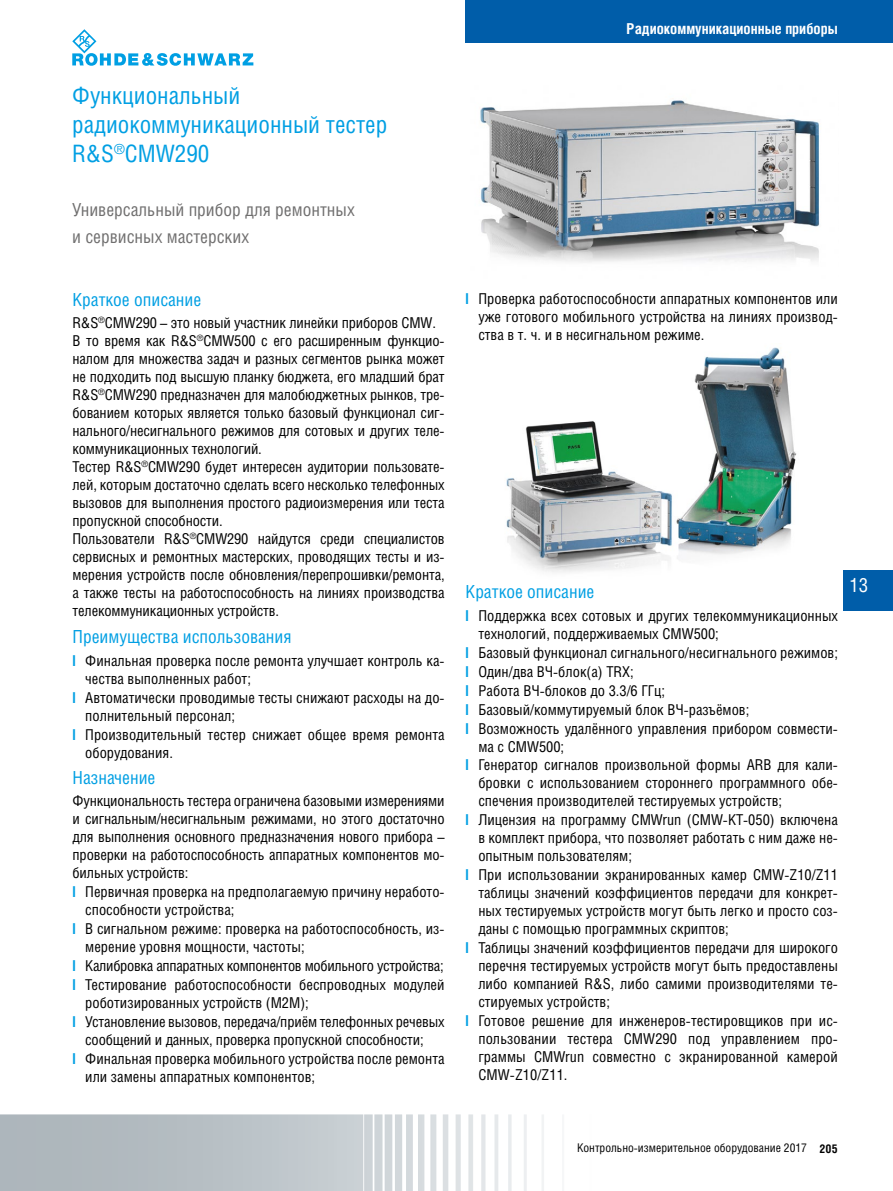
<style>
.page{position:relative;width:893px;height:1191px;background:#fff}
.page>*{position:absolute;margin:0;border:0;box-sizing:border-box;transform-origin:0 0}
.t1{font:24px/28.8px "Helios Cond C";color:#009fe3}
.t2{font:19.5px "Helios Cond C";color:#fff}
.t3{font:18px "Helios Cond C";color:#009fe3}
.t4{font:18px/27px "Helios Cond C";color:#706f6f}
.t5{font:15px/18px "Helios Cond C";color:#000}
.t6{font:15px "Helios Cond C";letter-spacing:-.02em;color:#000}
.t7{font:700 15px "Helios Cond C";color:#fff}
.t8{font:12px "Helios Cond C";color:#000}
.s1{font-weight:700;color:#009fe3}
.s2{font-weight:700}
</style>
<div class="page">
<svg style="left:0;top:1114px;width:544px;height:77px"></svg>
<div style="left:466px;top:0;width:427px;height:43px;background:#005da9"></div>
<svg style="left:72px;top:29px;width:181px;height:37px"></svg>
<div style="left:843px;top:570px;width:50px;height:41px;background:#005da9"></div>
<img style="left:506px;top:347px;width:291px;height:225px">
<img style="left:480px;top:100px;width:340px;height:162px">
<h1 class="t1" style="left:72px;top:81px;width:316px">Функциональный радиокоммуникационный тестер<br>R&amp;S<sup>®</sup>CMW290</h1>
<p class="t4" style="left:72px;top:195px;width:284px">Универсальный прибор для ремонтных и сервисных мастерских</p>
<p class="t3" style="left:73px;top:289px;width:130px">Краткое описание</p>
<p class="t5" style="left:73px;top:313px;width:374px">R&amp;S<sup>®</sup>CMW290 – это новый участник линейки приборов CMW.<br>В то время как R&amp;S<sup>®</sup>CMW500 с его расширенным функцио&shy;налом для множества задач и разных сегментов рынка может не подходить под высшую планку бюджета, его младший брат R&amp;S<sup>®</sup>CMW290 предназначен для малобюджетных рынков, тре&shy;бованием которых является только базовый функционал сиг&shy;нального/несигнального режимов для сотовых и других теле&shy;коммуникационных технологий.<br>Тестер R&amp;S<sup>®</sup>CMW290 будет интересен аудитории пользовате&shy;лей, которым достаточно сделать всего несколько телефонных вызовов для выполнения простого радиоизмерения или теста пропускной способности.<br>Пользователи R&amp;S<sup>®</sup>CMW290 найдутся среди специалистов сервисных и ремонтных мастерских, проводящих тесты и из&shy;мерения устройств после обновления/перепрошивки/ремонта, а также тесты на работоспособность на линиях производства телекоммуникационных устройств.</p>
<p class="t3" style="left:73px;top:625px;width:221px">Преимущества использования</p>
<p class="t5" style="left:73px;top:651px;width:374px"><span class="s1">l</span> Финальная проверка после ремонта улучшает контроль ка-</p>
<p class="t5" style="left:85px;top:669px;width:167px">чества выполненных работ;</p>
<p class="t5" style="left:73px;top:688px;width:374px"><span class="s1">l</span> Автоматически проводимые тесты снижают расходы на до-</p>
<p class="t5" style="left:85px;top:706px;width:151px">полнительный персонал;</p>
<p class="t5" style="left:73px;top:725px;width:374px"><span class="s1">l</span> Производительный тестер снижает общее время ремонта</p>
<p class="t5" style="left:85px;top:743px;width:89px">оборудования.</p>
<p class="t3" style="left:73px;top:767px;width:84px">Назначение</p>
<p class="t5" style="left:73px;top:791px;width:374px">Функциональность тестера ограничена базовыми измерениями</p>
<p class="t5" style="left:73px;top:809px;width:374px">и сигнальным/несигнальным режимами, но этого достаточно</p>
<p class="t5" style="left:73px;top:827px;width:374px">для выполнения основного предназначения нового прибора –</p>
<p class="t5" style="left:73px;top:845px;width:374px">проверки на работоспособность аппаратных компонентов мо-</p>
<p class="t5" style="left:73px;top:863px;width:117px">бильных устройств:</p>
<p class="t5" style="left:73px;top:882px;width:374px"><span class="s1">l</span> Первичная проверка на предполагаемую причину неработо-</p>
<p class="t5" style="left:85px;top:900px;width:151px">способности устройства;</p>
<p class="t5" style="left:73px;top:919px;width:374px"><span class="s1">l</span> В сигнальном режиме: проверка на работоспособность, из-</p>
<p class="t5" style="left:85px;top:937px;width:221px">мерение уровня мощности, частоты;</p>
<p class="t6" style="left:73px;top:956px;width:373px"><span class="s1">l</span> Калибровка аппаратных компонентов мобильного устройства;</p>
<p class="t5" style="left:73px;top:975px;width:374px"><span class="s1">l</span> Тестирование работоспособности беспроводных модулей</p>
<p class="t5" style="left:85px;top:993px;width:225px">роботизированных устройств (M2M);</p>
<p class="t5" style="left:73px;top:1012px;width:374px"><span class="s1">l</span> Установление вызовов, передача/приём телефонных речевых</p>
<p class="t5" style="left:85px;top:1030px;width:340px">сообщений и данных, проверка пропускной способности;</p>
<p class="t5" style="left:73px;top:1049px;width:374px"><span class="s1">l</span> Финальная проверка мобильного устройства после ремонта</p>
<p class="t5" style="left:85px;top:1067px;width:231px">или замены аппаратных компонентов;</p>
<p class="t7" style="left:627px;top:20px;width:213px">Радиокоммуникационные приборы</p>
<p class="t5" style="left:478px;top:289px;width:361px;text-align:justify;text-indent:-13px"><span class="s1">l</span> Проверка работоспособности аппаратных компонентов или уже готового мобильного устройства на линиях производ&shy;ства в т. ч. и в несигнальном режиме.</p>
<p class="t3" style="left:466px;top:581px;width:130px">Краткое описание</p>
<p class="t5" style="left:466px;top:606px;width:374px"><span class="s1">l</span> Поддержка всех сотовых и других телекоммуникационных</p>
<p class="t5" style="left:478px;top:624px;width:242px">технологий, поддерживаемых CMW500;</p>
<p class="t5" style="left:466px;top:643px;width:374px"><span class="s1">l</span> Базовый функционал сигнального/несигнального режимов;</p>
<p class="t5" style="left:466px;top:662px;width:169px"><span class="s1">l</span> Один/два ВЧ-блок(а) TRX;</p>
<p class="t5" style="left:466px;top:681px;width:201px"><span class="s1">l</span> Работа ВЧ-блоков до 3.3/6 ГГц;</p>
<p class="t5" style="left:466px;top:700px;width:285px"><span class="s1">l</span> Базовый/коммутируемый блок ВЧ-разъёмов;</p>
<p class="t5" style="left:466px;top:719px;width:374px"><span class="s1">l</span> Возможность удалённого управления прибором совмести-</p>
<p class="t5" style="left:478px;top:737px;width:87px">ма с CMW500;</p>
<p class="t5" style="left:466px;top:755px;width:374px"><span class="s1">l</span> Генератор сигналов произвольной формы ARB для кали-</p>
<p class="t5" style="left:478px;top:773px;width:361px">бровки с использованием стороннего программного обе-</p>
<p class="t5" style="left:478px;top:791px;width:305px">спечения производителей тестируемых устройств;</p>
<p class="t5" style="left:466px;top:810px;width:374px"><span class="s1">l</span> Лицензия на программу CMWrun (CMW-KT-050) включена</p>
<p class="t5" style="left:478px;top:828px;width:361px">в комплект прибора, что позволяет работать с ним даже не-</p>
<p class="t5" style="left:478px;top:846px;width:155px">опытным пользователям;</p>
<p class="t5" style="left:466px;top:865px;width:374px"><span class="s1">l</span> При использовании экранированных камер CMW-Z10/Z11</p>
<p class="t5" style="left:478px;top:883px;width:361px">таблицы значений коэффициентов передачи для конкрет-</p>
<p class="t5" style="left:478px;top:901px;width:361px">ных тестируемых устройств могут быть легко и просто соз-</p>
<p class="t5" style="left:478px;top:919px;width:252px">даны с помощью программных скриптов;</p>
<p class="t5" style="left:466px;top:938px;width:374px"><span class="s1">l</span> Таблицы значений коэффициентов передачи для широкого</p>
<p class="t5" style="left:478px;top:956px;width:361px">перечня тестируемых устройств могут быть предоставлены</p>
<p class="t5" style="left:478px;top:974px;width:361px">либо компанией R&amp;S, либо самими производителями те-</p>
<p class="t5" style="left:478px;top:992px;width:133px">стируемых устройств;</p>
<p class="t5" style="left:466px;top:1011px;width:374px"><span class="s1">l</span> Готовое решение для инженеров-тестировщиков при ис-</p>
<p class="t5" style="left:478px;top:1029px;width:361px">пользовании тестера CMW290 под управлением про-</p>
<p class="t5" style="left:478px;top:1047px;width:361px">граммы CMWrun совместно с экранированной камерой</p>
<p class="t5" style="left:478px;top:1065px;width:91px">CMW-Z10/Z11.</p>
<h2 class="t2" style="left:849px;top:573px;width:20px">13</h2>
<p class="t8" style="left:577px;top:1140px;width:262px">Контрольно-измерительное оборудование 2017 <span class="s2">205</span></p>
</div>
